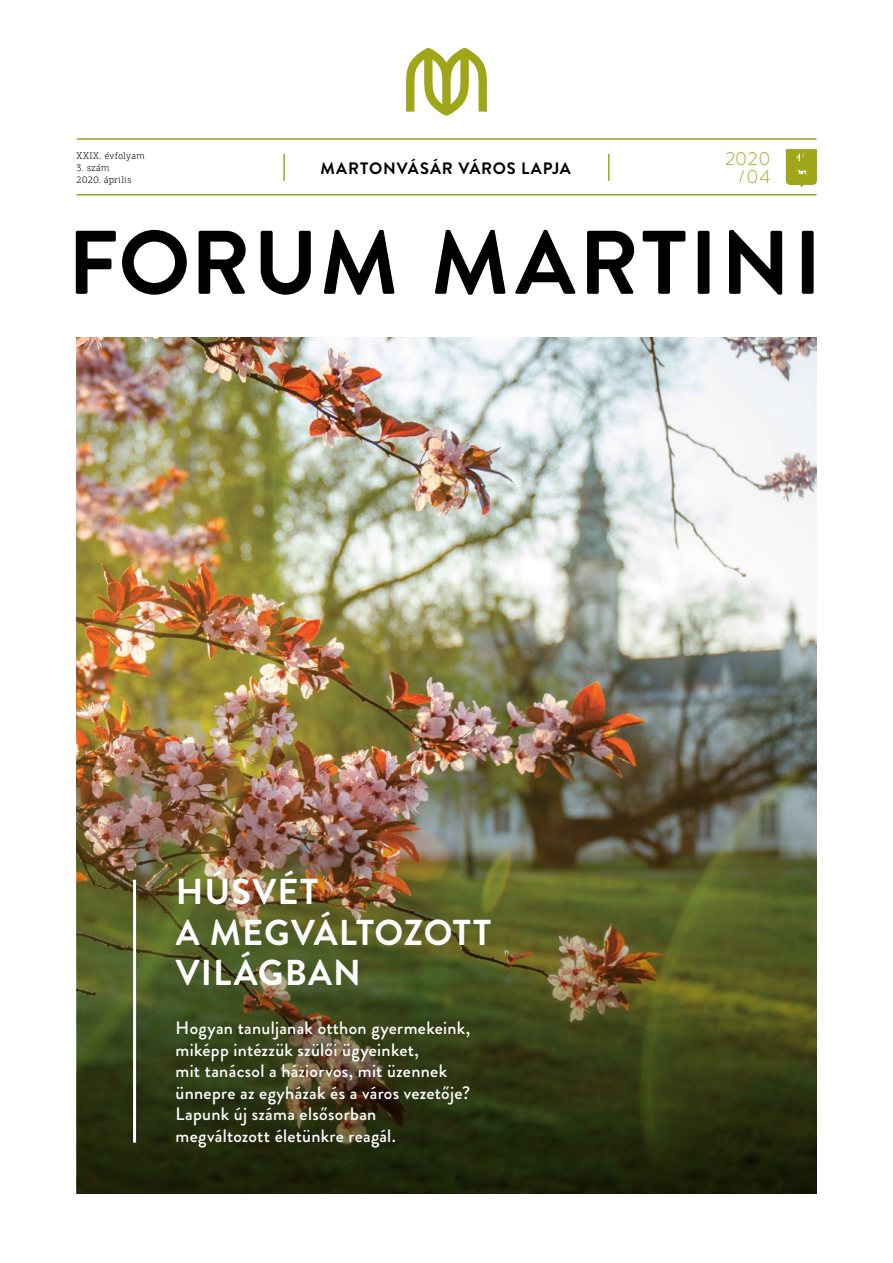
<style>
.page{position:relative;width:893px;height:1263px;background:#fff}
.page>*{position:absolute;margin:0;border:0;box-sizing:border-box;transform-origin:0 0}
.t1{font:700 90px "Brandon Grotesque";letter-spacing:.035em;color:#000}
.t2{font:700 36px/40.5px "Brandon Grotesque";letter-spacing:.03em;color:#fff}
.t3{font:300 18.75px/18.1px "Brandon Grotesque";letter-spacing:.035em;color:#9fa617;text-align:right}
.t4{font:500 18px/21.6px "Brandon Grotesque";letter-spacing:.015em;color:#fff}
.t5{font:700 16.5px "Brandon Grotesque";letter-spacing:.055em;color:#000}
.t6{font:300 9.75px/11.7px "PF Agora Slab Pro";letter-spacing:.045em;color:#000}
</style>
<div class="page">
<hr style="left:77px;top:138px;width:739px;height:2px;background:#9fa617">
<hr style="left:77px;top:194px;width:739px;height:1px;background:#9fa617">
<svg style="left:406px;top:48px;width:81px;height:68px"></svg>
<img style="left:77px;top:337px;width:739px;height:458px">
<hr style="left:283px;top:154px;width:2px;height:27px;background:#9fa617">
<hr style="left:608px;top:154px;width:2px;height:27px;background:#9fa617">
<img style="left:77px;top:795px;width:739px;height:398px">
<hr style="left:133px;top:880px;width:3px;height:262px;background:#fff">
<svg style="left:786px;top:149px;width:31px;height:38px"></svg>
<p class="t6" style="left:77px;top:150px;width:70px">XXIX. évfolyam</p>
<p class="t6" style="left:77px;top:162px;width:56px">3. szám<br>2020. április</p>
<p class="t5" style="left:320px;top:157px;width:252px">MARTONVÁSÁR VÁROS LAPJA</p>
<p class="t3" style="left:725px;top:149px;width:46px">2020 /04</p>
<h1 class="t1" style="left:68px;top:200px;width:756px">FORUM MARTINI</h1>
<h2 class="t2" style="left:176px;top:872px;width:317px">HÚSVÉT<br>A MEGVÁLTOZOTT<br>VILÁGBAN</h2>
<p class="t4" style="left:176px;top:1017px;width:296px">Hogyan tanuljanak otthon gyermekeink, miképp intézzük szülői ügyeinket,<br>mit tanácsol a háziorvos, mit üzennek ünnepre az egyházak és a város vezetője?<br>Lapunk új száma elsősorban megváltozott életünkre reagál.</p>
</div>
